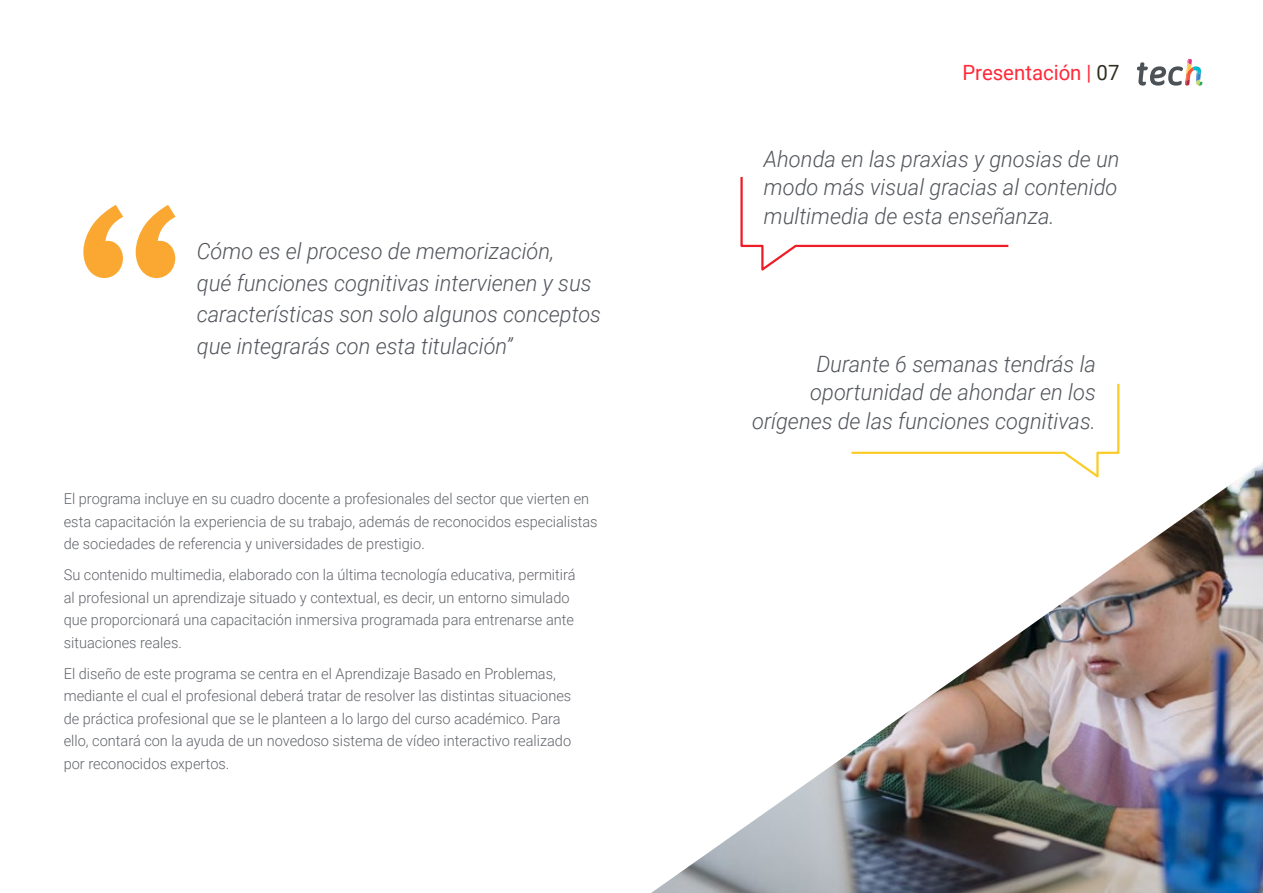
<style>
.page{position:relative;width:1263px;height:893px;background:#fff}
.page>*{position:absolute;margin:0;border:0;box-sizing:border-box;transform-origin:0 0}
.t1{font:italic 300 22.5px/28.5px "Roboto";color:#52555b;text-align:right}
.t2{font:21px "Roboto";color:#ff293a}
.t3{font:300 15px/22.5px "Roboto";color:#61646a}
.s1{color:#312e20}
</style>
<div class="page">
<img style="left:651px;top:462px;width:612px;height:431px">
<svg style="left:83px;top:205px;width:93px;height:73px"></svg>
<svg style="left:740px;top:177px;width:269px;height:94px"></svg>
<svg style="left:849px;top:383px;width:271px;height:98px"></svg>
<svg style="left:1137px;top:59px;width:65px;height:27px"></svg>
<h1 class="t1" style="left:197px;top:235px;width:406px;line-height:31.5px;text-align:left">Cómo es el proceso de memorización,<br>qué funciones cognitivas intervienen y sus características son solo algunos conceptos que integrarás con esta titulación”</h1>
<p class="t3" style="left:64px;top:487px;width:535px">El programa incluye en su cuadro docente a profesionales del sector que vierten en esta capacitación la experiencia de su trabajo, además de reconocidos especialistas de sociedades de referencia y universidades de prestigio.</p>
<p class="t3" style="left:64px;top:563px;width:513px">Su contenido multimedia, elaborado con la última tecnología educativa, permitirá al profesional un aprendizaje situado y contextual, es decir, un entorno simulado que proporcionará una capacitación inmersiva programada para entrenarse ante situaciones reales.</p>
<p class="t3" style="left:64px;top:662px;width:509px">El diseño de este programa se centra en el Aprendizaje Basado en Problemas, mediante el cual el profesional deberá tratar de resolver las distintas situaciones de práctica profesional que se le planteen a lo largo del curso académico. Para ello, contará con la ayuda de un novedoso sistema de vídeo interactivo realizado por reconocidos expertos.</p>
<h2 class="t2" style="left:962px;top:57px;width:159px">Presentación | <span class="s1">07</span></h2>
<h1 class="t1" style="left:764px;top:144px;width:357px;text-align:justify">Ahonda en las praxias y gnosias de un modo más visual gracias al contenido multimedia de esta enseñanza.</h1>
<h1 class="t1" style="left:752px;top:348px;width:345px">Durante 6 semanas tendrás la oportunidad de ahondar en los orígenes de las funciones cognitivas.</h1>
</div>
